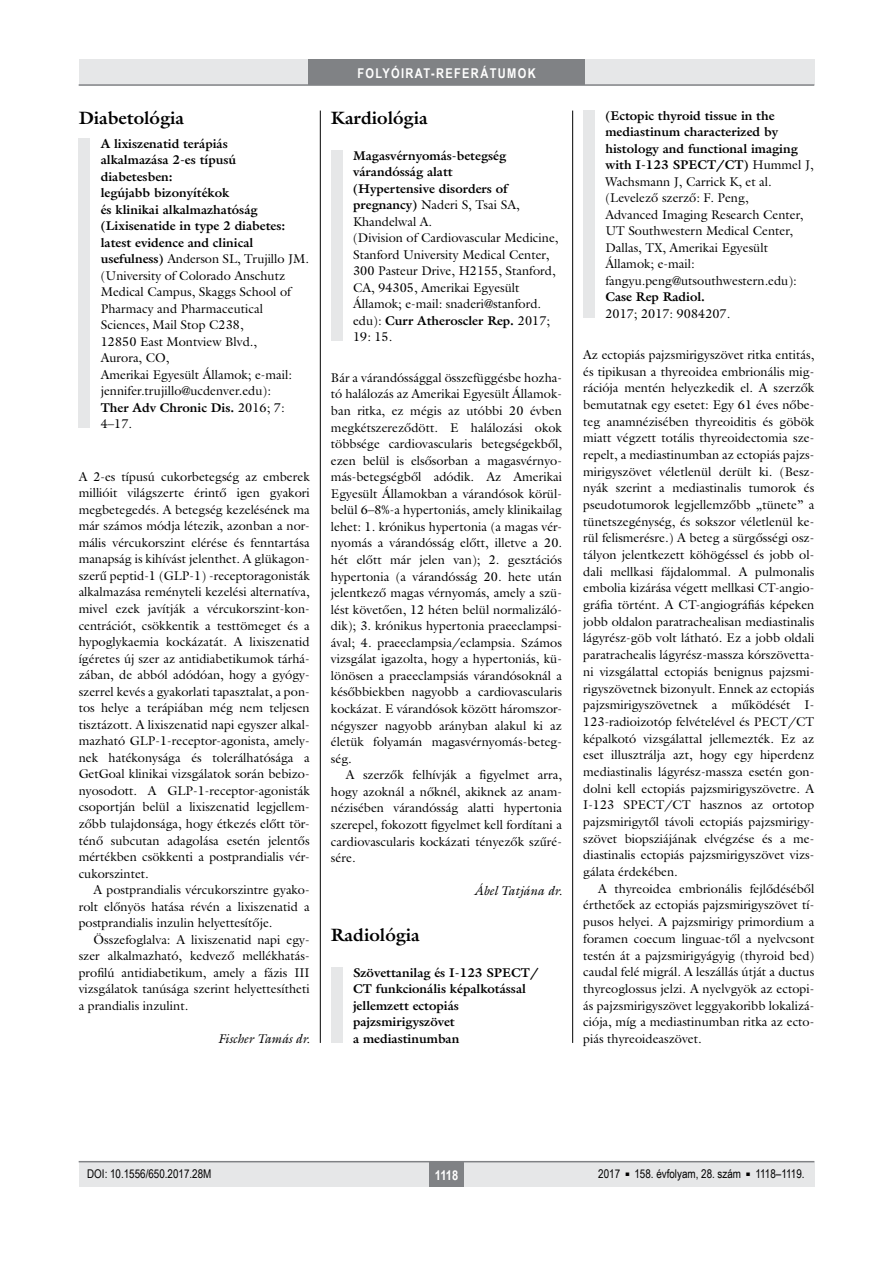
<style>
.page{position:relative;width:893px;height:1263px;background:#fff}
.page>*{position:absolute;margin:0;border:0;box-sizing:border-box;transform-origin:0 0}
.alcimbold{font:700 18px "Galliard Reg";color:#000}
.t1{font:700 13.5px "Arial Narrow";letter-spacing:.1em;color:#fff}
.ref-tompa{font:12.75px/16.5px "Galliard Reg";color:#000;text-align:justify}
.ref-lead{font:12.75px/16.5px "Galliard Reg";color:#000}
.ref-Body{font:12.75px/16.5px "Galliard Reg";color:#000;text-align:justify}
.ref-lead-2{font:700 12.75px/16.5px "Galliard Reg";color:#000}
.ref-Body-2{font:italic 12.75px "Galliard Reg";color:#000}
.pagina{font:12px "Arial Narrow";color:#000}
.s1{font-weight:700}
</style>
<div class="page">
<div style="left:79px;top:1161px;width:735px;height:25px;background:#e6e7e8"></div>
<div style="left:429px;top:1161px;width:34px;height:25px;background:#808285"></div>
<hr style="left:79px;top:1161px;width:735px;height:1px;background:#808285">
<div style="left:79px;top:60px;width:735px;height:25px;background:#e6e7e8"></div>
<div style="left:308px;top:60px;width:277px;height:25px;background:#808285"></div>
<hr style="left:79px;top:84px;width:735px;height:2px;background:#808285">
<div style="left:79px;top:138px;width:11px;height:290px;background:#e6e7e8"></div>
<div style="left:331px;top:150px;width:11px;height:191px;background:#e6e7e8"></div>
<div style="left:331px;top:968px;width:11px;height:75px;background:#e6e7e8"></div>
<div style="left:583px;top:111px;width:11px;height:207px;background:#e6e7e8"></div>
<hr style="left:320px;top:111px;width:1px;height:932px;background:#000">
<hr style="left:572px;top:111px;width:1px;height:932px;background:#000">
<p class="alcimbold" style="left:79px;top:106px;width:107px">Diabetológia</p>
<p class="ref-lead" style="left:101px;top:135px;width:210px"><span class="s1">A lixiszenatid terápiás<br>alkalmazása 2-es típusú diabetesben:<br>legújabb bizonyítékok<br>és klinikai alkalmazhatóság (Lixisenatide in type 2 diabetes: latest evidence and clinical usefulness)</span> Anderson SL, Trujillo JM. (University of Colorado Anschutz<br>Medical Campus, Skaggs School of<br>Pharmacy and Pharmaceutical<br>Sciences, Mail Stop C238,<br>12850 East Montview Blvd.,<br>Aurora, CO,<br>Amerikai Egyesült Államok; e-mail: jennifer.trujillo@ucdenver.edu):<br><span class="s1">Ther Adv Chronic Dis.</span> 2016; 7:<br>4–17.</p>
<p class="ref-tompa" style="left:79px;top:468px;width:233px">A 2-es típusú cukorbetegség az emberek millióit világszerte érintő igen gyakori megbetegedés. A betegség kezelésének ma már számos módja létezik, azonban a nor&shy;mális vércukorszint elérése és fenntartása manapság is kihívást jelenthet. A glükagon&shy;szerű peptid-1 (GLP-1) -receptoragonisták alkalmazása reményteli kezelési alternatíva, mivel ezek javítják a vércukorszint-kon&shy;centrációt, csökkentik a testtömeget és a hypoglykaemia kockázatát. A lixiszenatid ígéretes új szer az antidiabetikumok tárhá&shy;zában, de abból adódóan, hogy a gyógy&shy;szerrel kevés a gyakorlati tapasztalat, a pon&shy;tos helye a terápiában még nem teljesen tisztázott. A lixiszenatid napi egyszer alkal&shy;mazható GLP-1-receptor-agonista, amely&shy;nek hatékonysága és tolerálhatósága a GetGoal klinikai vizsgálatok során bebizo&shy;nyosodott. A GLP-1-receptor-agonisták csoportján belül a lixiszenatid legjellem&shy;zőbb tulajdonsága, hogy étkezés előtt tör&shy;ténő subcutan adagolása esetén jelentős mértékben csökkenti a postprandialis vér&shy;cukorszintet.</p>
<p class="ref-Body" style="left:79px;top:881px;width:233px;text-indent:15px">A postprandialis vércukorszintre gyako&shy;rolt előnyös hatása révén a lixiszenatid a postprandialis inzulin helyettesítője.</p>
<p class="ref-Body" style="left:79px;top:931px;width:233px;text-indent:15px">Összefoglalva: A lixiszenatid napi egy&shy;szer alkalmazható, kedvező mellékhatás&shy;profilú antidiabetikum, amely a fázis III vizsgálatok tanúsága szerint helyettesítheti a prandialis inzulint.</p>
<p class="ref-Body-2" style="left:218px;top:1031px;width:93px">Fischer Tamás dr.</p>
<p class="t1" style="left:357px;top:63px;width:180px">FOLYÓIRAT-REFERÁTUMOK</p>
<p class="alcimbold" style="left:331px;top:106px;width:98px">Kardiológia</p>
<p class="ref-lead" style="left:353px;top:147px;width:207px"><span class="s1">Magasvérnyomás-betegség várandósság alatt<br>(Hypertensive disorders of pregnancy)</span> Naderi S, Tsai SA,<br>Khandelwal A.<br>(Division of Cardiovascular Medicine,<br>Stanford University Medical Center,<br>300 Pasteur Drive, H2155, Stanford,<br>CA, 94305, Amerikai Egyesült<br>Államok; e-mail: snaderi@stanford. edu): <span class="s1">Curr Atheroscler Rep.</span> 2017;<br>19: 15.</p>
<p class="ref-tompa" style="left:331px;top:369px;width:233px">Bár a várandóssággal összefüggésbe hozha&shy;tó halálozás az Amerikai Egyesült Államok&shy;ban ritka, ez mégis az utóbbi 20 évben megkétszereződött. E halálozási okok többsége cardiovascularis betegségekből, ezen belül is elsősorban a magasvérnyo&shy;más-betegségből adódik. Az Amerikai Egyesült Államokban a várandósok körül&shy;belül 6–8%-a hypertoniás, amely klinikailag lehet: 1. krónikus hypertonia (a magas vér&shy;nyomás a várandósság előtt, illetve a 20. hét előtt már jelen van); 2. gesztációs hypertonia (a várandósság 20. hete után jelentkező magas vérnyomás, amely a szü&shy;lést követően, 12 héten belül normalizáló&shy;dik); 3. krónikus hypertonia praeeclampsi&shy;ával; 4. praeeclampsia/eclampsia. Számos vizsgálat igazolta, hogy a hypertoniás, kü&shy;lönösen a praeeclampsiás várandósoknál a későbbiekben nagyobb a cardiovascularis kockázat. E várandósok között háromszor&shy;négyszer nagyobb arányban alakul ki az életük folyamán magasvérnyomás-beteg&shy;ség.</p>
<p class="ref-Body" style="left:331px;top:766px;width:233px;text-indent:15px">A szerzők felhívják a figyelmet arra, hogy azoknál a nőknél, akiknek az anam&shy;nézisében várandósság alatti hypertonia szerepel, fokozott figyelmet kell fordítani a cardiovascularis kockázati tényezők szűré&shy;sére.</p>
<p class="ref-Body-2" style="left:474px;top:883px;width:90px">Ábel Tatjána dr.</p>
<p class="alcimbold" style="left:331px;top:923px;width:90px">Radiológia</p>
<p class="ref-lead-2" style="left:353px;top:964px;width:187px">Szövettanilag és I-123 SPECT/<br>CT funkcionális képalkotással jellemzett ectopiás pajzsmirigyszövet<br>a mediastinumban</p>
<p class="ref-lead" style="left:605px;top:107px;width:210px"><span class="s1">(Ectopic thyroid tissue in the mediastinum characterized by histology and functional imaging with I-123 SPECT/CT)</span> Hummel J,<br>Wachsmann J, Carrick K, et al. (Levelező szerző: F. Peng,<br>Advanced Imaging Research Center,<br>UT Southwestern Medical Center,<br>Dallas, TX, Amerikai Egyesült<br>Államok; e-mail: fangyu.peng@utsouthwestern.edu):<br><span class="s1">Case Rep Radiol.<br></span>2017; 2017: 9084207.</p>
<p class="ref-tompa" style="left:583px;top:346px;width:233px;text-align:left">Az ectopiás pajzsmirigyszövet ritka entitás, és tipikusan a thyreoidea embrionális mig&shy;rációja mentén helyezkedik el. A szerzők bemutatnak egy esetet: Egy 61 éves nőbe&shy;teg anamnézisében thyreoiditis és göbök miatt végzett totális thyreoidectomia sze&shy;repelt, a mediastinumban az ectopiás pajzs&shy;mirigyszövet véletlenül derült ki. (Besz&shy;nyák szerint a mediastinalis tumorok és pseudotumorok legjellemzőbb „tünete” a tünetszegénység, és sokszor véletlenül ke&shy;rül felismerésre.) A beteg a sürgősségi osz&shy;tályon jelentkezett köhögéssel és jobb ol&shy;dali mellkasi fájdalommal. A pulmonalis embolia kizárása végett mellkasi CT-angio&shy;gráfia történt. A CT-angiográfiás képeken jobb oldalon paratrachealisan mediastinalis lágyrész-göb volt látható. Ez a jobb oldali paratrachealis lágyrész-massza kórszövetta&shy;ni vizsgálattal ectopiás benignus pajzsmi&shy;rigyszövetnek bizonyult. Ennek az ectopiás pajzsmirigyszövetnek a működését I-123-radioizotóp felvételével és PECT/CT képalkotó vizsgálattal jellemezték. Ez az eset illusztrálja azt, hogy egy hiperdenz mediastinalis lágyrész-massza esetén gon&shy;dolni kell ectopiás pajzsmirigyszövetre. A I-123 SPECT/CT hasznos az ortotop pajzsmirigytől távoli ectopiás pajzsmirigy&shy;szövet biopsziájának elvégzése és a me&shy;diastinalis ectopiás pajzsmirigyszövet vizs&shy;gálata érdekében.</p>
<p class="ref-Body" style="left:583px;top:880px;width:233px;text-indent:15px">A thyreoidea embrionális fejlődéséből érthetőek az ectopiás pajzsmirigyszövet tí&shy;pusos helyei. A pajzsmirigy primordium a foramen coecum linguae-től a nyelvcsont testén át a pajzsmirigyágyig (thyroid bed) caudal felé migrál. A leszállás útját a ductus thyreoglossus jelzi. A nyelvgyök az ectopi&shy;ás pajzsmirigyszövet leggyakoribb lokalizá&shy;ciója, míg a mediastinumban ritka az ecto&shy;piás thyreoideaszövet.</p>
<p class="pagina" style="left:87px;top:1165px;width:126px">DOI: 10.1556/650.2017.28M</p>
<p class="t1" style="left:435px;top:1165px;width:25px">1118</p>
<p class="pagina" style="left:598px;top:1165px;width:208px">2017 <sup>■</sup> 158. évfolyam, 28. szám <sup>■</sup> 1118–1119.</p>
</div>
